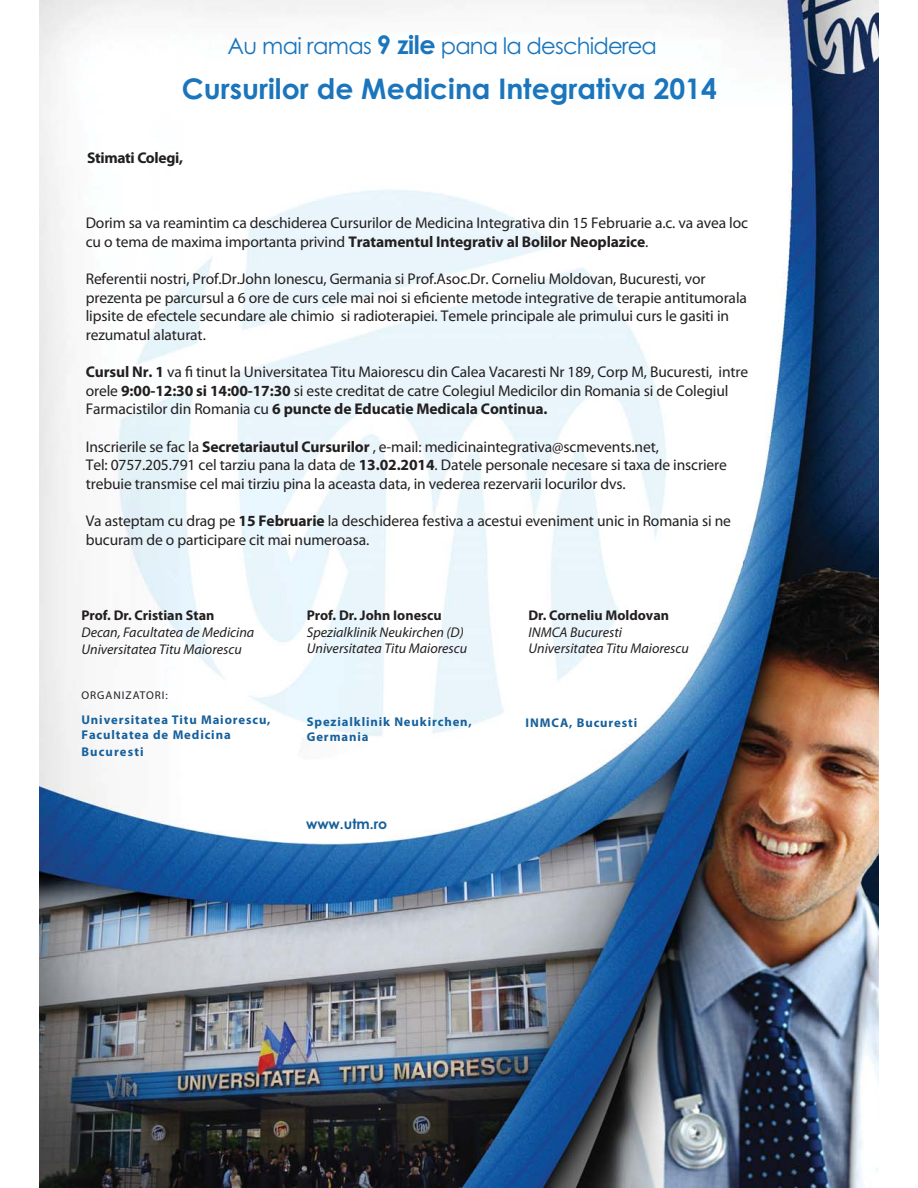
<style>
.page{position:relative;width:918px;height:1188px;background:#fff}
.page>*{position:absolute;margin:0;border:0;box-sizing:border-box;transform-origin:0 0}
.t1{font:700 28.35px "Century Gothic";color:#1b75bc}
.t2{font:22.8px "Century Gothic";letter-spacing:-.035em;color:#1b75bc}
.t3{font:15.45px/18.6px "Myriad Pro";letter-spacing:-.01em;color:#231f20}
.t4{font:700 15.45px "Myriad Pro";letter-spacing:-.02em;color:#231f20}
.t5{font:italic 14.1px/17px "Myriad Pro";color:#231f20}
.t6{font:700 14.1px "Myriad Pro";color:#231f20}
.t7{font:700 14.1px "Century Gothic";color:#16609c}
.t8{font:700 12.75px/15.3px "Myriad Pro";letter-spacing:.07em;color:#16609c}
.t9{font:700 12.75px "Myriad Pro";letter-spacing:.09em;color:#16609c}
.t10{font:11.25px "Myriad Pro";letter-spacing:.09em;color:#231f20}
.s1{font-weight:700;font-size:25.5px}
.s2{font-weight:700}
</style>
<div class="page">
<img style="left:39px;top:0;width:840px;height:1188px">
<h2 class="t2" style="left:227px;top:33px;width:431px">Au mai ramas <span class="s1">9 zile</span> pana la deschiderea</h2>
<h1 class="t1" style="left:182px;top:78px;width:537px">Cursurilor de Medicina Integrativa 2014</h1>
<p class="t4" style="left:87px;top:151px;width:97px">Stimati Colegi,</p>
<p class="t3" style="left:86px;top:214px;width:664px">Dorim sa va reamintim ca deschiderea Cursurilor de Medicina Integrativa din 15 Februarie a.c. va avea loc cu o tema de maxima importanta privind <span class="s2">Tratamentul Integrativ al Bolilor Neoplazice</span>.</p>
<p class="t3" style="left:86px;top:270px;width:663px">Referentii nostri, Prof.Dr.John Ionescu, Germania si Prof.Asoc.Dr. Corneliu Moldovan, Bucuresti, vor prezenta pe parcursul a 6 ore de curs cele mai noi si eficiente metode integrative de terapie antitumorala lipsite de efectele secundare ale chimio si radioterapiei. Temele principale ale primului curs le gasiti in rezumatul alaturat.</p>
<p class="t3" style="left:86px;top:363px;width:664px"><span class="s2">Cursul Nr. 1</span> va fi tinut la Universitatea Titu Maiorescu din Calea Vacaresti Nr 189, Corp M, Bucuresti, intre orele <span class="s2">9:00-12:30 si 14:00-17:30</span> si este creditat de catre Colegiul Medicilor din Romania si de Colegiul<br>Farmacistilor din Romania cu <span class="s2">6 puncte de Educatie Medicala Continua.</span></p>
<p class="t3" style="left:86px;top:438px;width:643px">Inscrierile se fac la <span class="s2">Secretariautul Cursurilor</span> , e-mail: medicinaintegrativa@scmevents.net,<br>Tel: 0757.205.791 cel tarziu pana la data de <span class="s2">13.02.2014</span>. Datele personale necesare si taxa de inscriere trebuie transmise cel mai tirziu pina la aceasta data, in vederea rezervarii locurilor dvs.</p>
<p class="t3" style="left:86px;top:512px;width:647px">Va asteptam cu drag pe <span class="s2">15 Februarie</span> la deschiderea festiva a acestui eveniment unic in Romania si ne bucuram de o participare cit mai numeroasa.</p>
<p class="t6" style="left:81px;top:609px;width:134px">Prof. Dr. Cristian Stan</p>
<p class="t5" style="left:81px;top:623px;width:174px">Decan, Facultatea de Medicina<br>Universitatea Titu Maiorescu</p>
<p class="t10" style="left:81px;top:691px;width:88px">ORGANIZATORI:</p>
<p class="t8" style="left:81px;top:713px;width:191px">Universitatea Titu Maiorescu,<br>Facultatea de Medicina</p>
<p class="t9" style="left:81px;top:747px;width:64px">Bucuresti</p>
<p class="t6" style="left:307px;top:609px;width:137px">Prof. Dr. John Ionescu</p>
<p class="t5" style="left:307px;top:623px;width:162px">Spezialklinik Neukirchen (D)<br>Universitatea Titu Maiorescu</p>
<p class="t6" style="left:528px;top:609px;width:142px">Dr. Corneliu Moldovan</p>
<p class="t5" style="left:528px;top:623px;width:162px">INMCA Bucuresti<br>Universitatea Titu Maiorescu</p>
<p class="t8" style="left:307px;top:715px;width:167px">Spezialklinik Neukirchen,<br>Germania</p>
<p class="t8" style="left:526px;top:716px;width:113px">INMCA, Bucuresti</p>
<p class="t7" style="left:306px;top:818px;width:83px">www.utm.ro</p>
</div>
